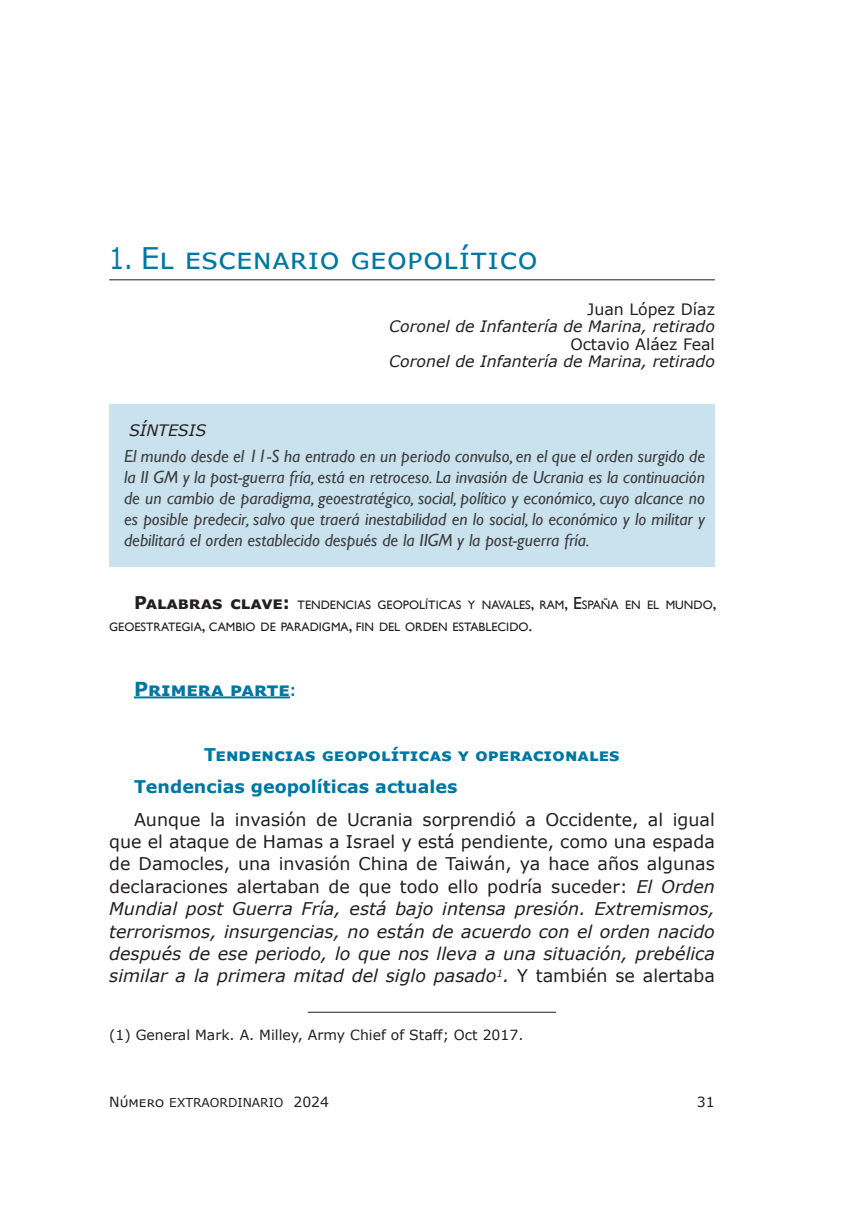
<style>
.page{position:relative;width:844px;height:1221px;background:#fff}
.page>*{position:absolute;margin:0;border:0;box-sizing:border-box;transform-origin:0 0}
.t1{font:29.75px "Verdana";color:#0076a3;scale:.8 1}
.Texto_común{font:700 19.25px "Verdana";letter-spacing:.16em;color:#0076a3}
.t2{font:17.5px/22.4px "Verdana";color:#231f20;text-align:justify}
.t3{font:italic 17.5px/21px "Gill Sans";color:#3e3e3f;text-align:justify}
.t4{font:700 17.5px "Verdana";color:#0076a3}
.t5{font:italic 15.75px "Verdana";color:#231f20}
.t6{font:15.75px "Verdana";color:#231f20}
.Notas_a_pie_de_página{font:14px "Verdana";color:#231f20}
.Texto_común-2{font:12.25px/22.4px "Gill Sans";color:#231f20}
.t7{font:12.25px "Verdana";color:#231f20}
.s1{font-family:"Verdana";font-weight:700;font-size:17.5px}
.s2{font-size:17.5px}
.s3{font-family:"Calibri"}
.s4{font-style:italic}
.s5{font-size:14px}
</style>
<div class="page">
<hr style="left:134px;top:696px;width:156px;height:2px;background:#0076a3">
<hr style="left:308px;top:1011px;width:248px;height:1px;background:#231f20">
<div style="left:109px;top:404px;width:605px;height:162px;background:#c9e2ee"></div>
<hr style="left:109px;top:279px;width:605px;height:1px;background:#231f20">
<p class="t1" style="left:109px;top:238px;width:537px">1. El escenario geopolítico</p>
<p class="t6" style="left:587px;top:298px;width:129px">Juan López Díaz</p>
<p class="t5" style="left:389px;top:316px;width:327px">Coronel de Infantería de Marina, retirado</p>
<p class="t6" style="left:570px;top:333px;width:146px">Octavio Aláez Feal</p>
<p class="t5" style="left:389px;top:351px;width:327px">Coronel de Infantería de Marina, retirado</p>
<p class="t5" style="left:129px;top:420px;width:79px">SÍNTESIS</p>
<p class="t3" style="left:124px;top:446px;width:582px">El mundo desde el 11-S ha entrado en un periodo convulso, en el que el orden surgido de la II GM y la post-guerra fría, está en retroceso. La invasión de Ucrania es la continuación de un cambio de paradigma, geoestratégico, social, político y económico, cuyo alcance no es posible predecir, salvo que traerá inestabilidad en lo social, lo económico y lo militar y debilitará el orden establecido después de la IIGM y la post-guerra fría.</p>
<p class="Texto_común-2" style="left:109px;top:594px;width:608px;text-indent:25px"><span class="s1">Palabras clave:</span> TENDENCIAS GEOPOLÍTICAS Y NAVALES<span class="s2">,</span> RAM<span class="s2">, E</span>SPAÑA EN EL MUNDO<span class="s2">,<br></span>GEOESTRATEGIA<span class="s2">,</span> CAMBIO DE PARADIGMA<span class="s2">,</span> FIN DEL ORDEN ESTABLECIDO<span class="s2">.</span></p>
<p class="Texto_común" style="left:134px;top:675px;width:163px">Primera parte<span class="s3">:</span></p>
<p class="t4" style="left:204px;top:742px;width:417px">Tendencias geopolíticas y operacionales</p>
<p class="t4" style="left:134px;top:774px;width:325px">Tendencias geopolíticas actuales</p>
<p class="t2" style="left:109px;top:807px;width:607px;text-indent:25px">Aunque la invasión de Ucrania sorprendió a Occidente, al igual que el ataque de Hamas a Israel y está pendiente, como una espada de Damocles, una invasión China de Taiwán, ya hace años algunas declaraciones alertaban de que todo ello podría suceder: <span class="s4">El Orden Mundial post Guerra Fría, está bajo intensa presión. Extremismos, terrorismos, insurgencias, no están de acuerdo con el orden nacido después de ese periodo, lo que nos lleva a una situación, prebélica similar a la primera mitad del siglo pasado</span><sup>1</sup><span class="s4">.</span> Y también se alertaba</p>
<p class="Notas_a_pie_de_página" style="left:109px;top:1024px;width:415px">(1) General Mark. A. Milley, Army Chief of Staff; Oct 2017.</p>
<p class="t7" style="left:109px;top:1093px;width:221px"><span class="s5">Número</span> EXTRAORDINARIO <span class="s5">2024</span></p>
<p class="Notas_a_pie_de_página" style="left:696px;top:1092px;width:19px">31</p>
</div>
